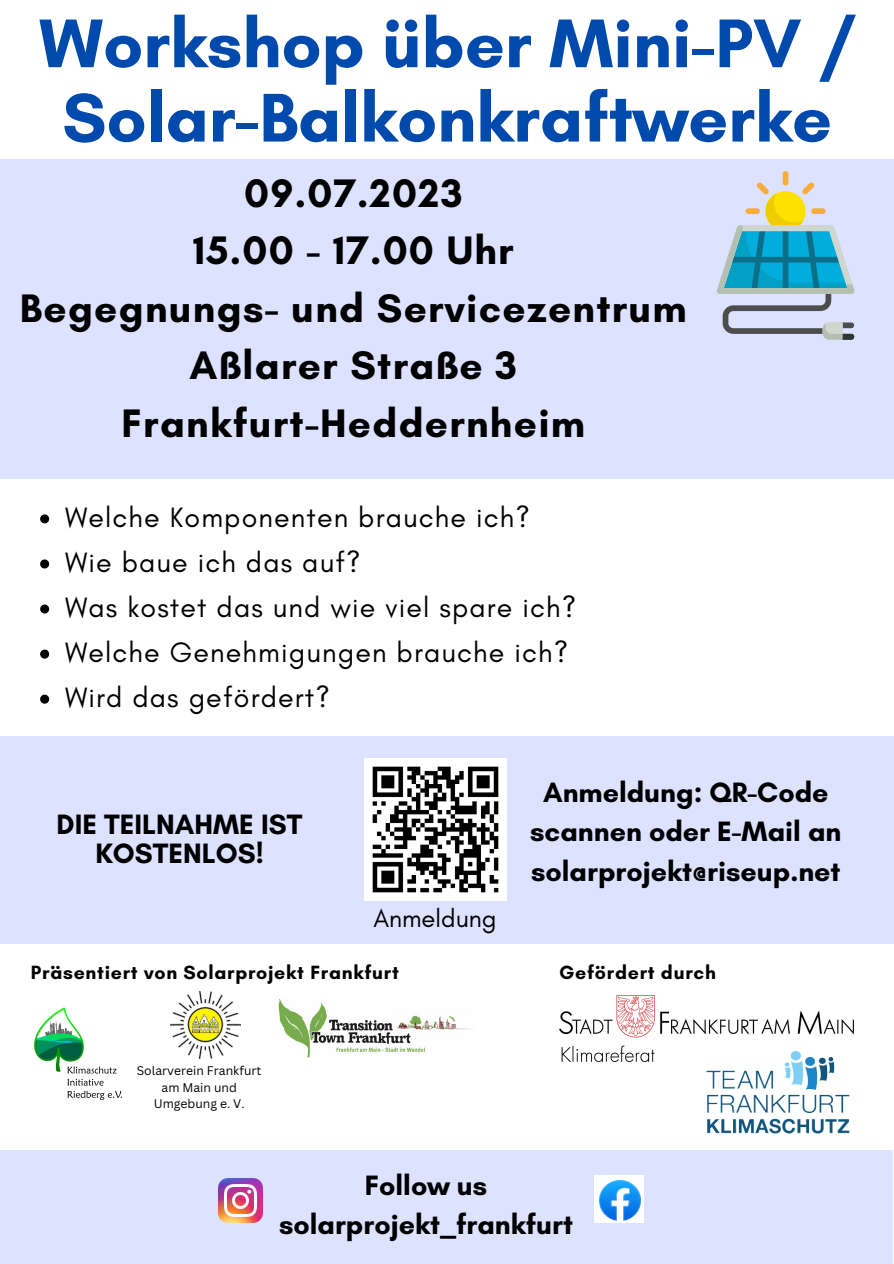
<style>
.page{position:relative;width:894px;height:1264px;background:#fff}
.page>*{position:absolute;margin:0;border:0;box-sizing:border-box;transform-origin:0 0}
.t1{font:700 70.05px/74.2px "Glacial Indifference";color:#004aad;text-align:center}
.t2{font:700 40.5px "Glacial Indifference";letter-spacing:.03em;color:#000}
.t3{font:28.5px "Glacial Indifference";letter-spacing:.04em;color:#000}
.t4{font:700 28.5px/39.5px "Glacial Indifference";color:#000;text-align:center}
.t5{font:25.5px "Glacial Indifference";color:#000}
.t6{font:700 19.5px "Glacial Indifference";letter-spacing:.035em;color:#000}
.t7{font:12.15px/16.2px "Canva Sans";color:#000;text-align:center}
</style>
<div class="page">
<div style="left:0;top:160px;width:893px;height:319px;background:#dce2ff"></div>
<img style="left:171px;top:991px;width:70px;height:67px">
<img style="left:34px;top:1007px;width:87px;height:92px">
<img style="left:278px;top:999px;width:193px;height:59px">
<svg style="left:717px;top:171px;width:137px;height:168px"></svg>
<div style="left:0;top:736px;width:893px;height:207px;background:#dce2ff"></div>
<img style="left:364px;top:759px;width:142px;height:141px">
<div style="left:0;top:1150px;width:892px;height:113px;background:#dce2ff"></div>
<img style="left:219px;top:1178px;width:44px;height:44px">
<img style="left:594px;top:1175px;width:49px;height:47px">
<img style="left:559px;top:995px;width:294px;height:66px">
<img style="left:698px;top:1050px;width:155px;height:84px">
<svg style="left:40px;top:514px;width:9px;height:9px"></svg>
<svg style="left:40px;top:559px;width:9px;height:9px"></svg>
<svg style="left:40px;top:604px;width:9px;height:9px"></svg>
<svg style="left:40px;top:649px;width:9px;height:9px"></svg>
<svg style="left:40px;top:694px;width:9px;height:9px"></svg>
<p class="t1" style="left:39px;top:6px;width:817px">Workshop über Mini-PV /<br>Solar-Balkonkraftwerke</p>
<p class="t2" style="left:244px;top:168px;width:220px">09.07.2023</p>
<p class="t2" style="left:193px;top:226px;width:322px">15.00 - 17.00 Uhr</p>
<p class="t2" style="left:20px;top:283px;width:668px">Begegnungs- und Servicezentrum</p>
<p class="t2" style="left:189px;top:340px;width:329px">Aßlarer Straße 3</p>
<p class="t2" style="left:121px;top:398px;width:465px">Frankfurt-Heddernheim</p>
<p class="t3" style="left:65px;top:499px;width:466px">Welche Komponenten brauche ich?</p>
<p class="t3" style="left:65px;top:545px;width:297px">Wie baue ich das auf?</p>
<p class="t3" style="left:65px;top:590px;width:512px">Was kostet das und wie viel spare ich?</p>
<p class="t3" style="left:65px;top:635px;width:504px">Welche Genehmigungen brauche ich?</p>
<p class="t3" style="left:65px;top:680px;width:266px">Wird das gefördert?</p>
<p class="t4" style="left:57px;top:810px;width:247px;line-height:28.2px">DIE TEILNAHME IST<br>KOSTENLOS!</p>
<p class="t5" style="left:373px;top:902px;width:124px">Anmeldung</p>
<p class="t6" style="left:31px;top:960px;width:369px">Präsentiert von Solarprojekt Frankfurt</p>
<p class="t7" style="left:137px;top:1062px;width:126px">Solarverein Frankfurt am Main und<br>Umgebung e. V.</p>
<p class="t4" style="left:530px;top:772px;width:313px">Anmeldung: QR-Code scannen oder E-Mail an solarprojekt@riseup.net</p>
<p class="t6" style="left:559px;top:960px;width:158px">Gefördert durch</p>
<p class="t4" style="left:365px;top:1164px;width:124px">Follow us</p>
<p class="t4" style="left:279px;top:1204px;width:295px">solarprojekt_frankfurt</p>
</div>
